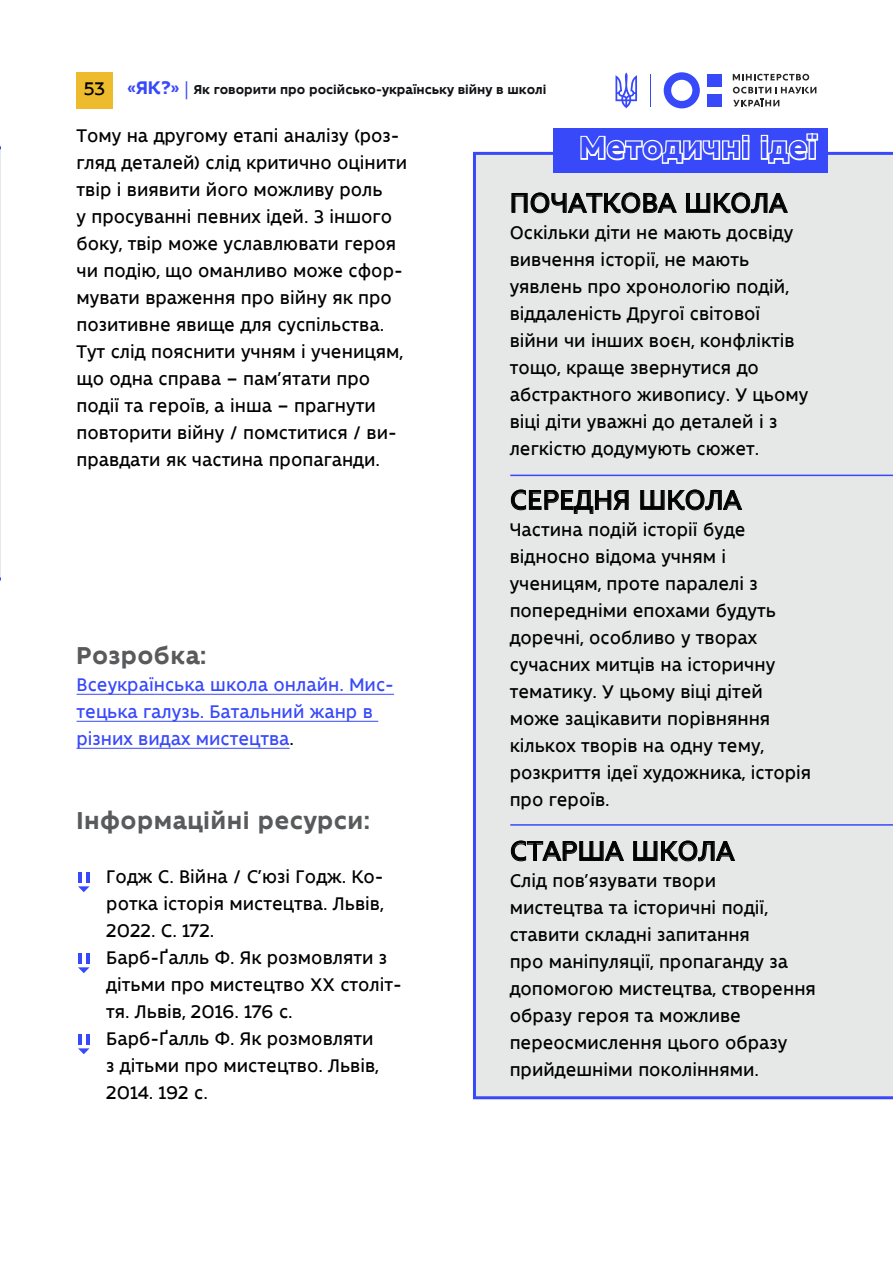
<style>
.page{position:relative;width:893px;height:1263px;background:#fff}
.page>*{position:absolute;margin:0;border:0;box-sizing:border-box;transform-origin:0 0}
.t1{font:700 30px "Innerspace";letter-spacing:.02em;color:#3849fa}
.t2{font:27px "Microtype";color:#000}
.t3{font:700 24px "Innerspace";letter-spacing:.02em;color:#595a5b}
.t4{font:18px/27px "Microtype";color:#000}
.t5{font:18px/27px "Microtype";color:#3849fa}
.t6{font:700 12.75px "Innerspace";color:#111215}
.s1{font-size:18px;color:#3849fa}
.s2{color:#000}
</style>
<div class="page">
<div style="left:77px;top:72px;width:36px;height:36px;background:#eebb2c"></div>
<svg style="left:664px;top:72px;width:36px;height:36px"></svg>
<div style="left:707px;top:94px;width:14px;height:13px;background:#3849fa"></div>
<div style="left:707px;top:74px;width:14px;height:13px;background:#3849fa"></div>
<svg style="left:733px;top:74px;width:76px;height:7px"></svg>
<svg style="left:733px;top:87px;width:83px;height:20px"></svg>
<svg style="left:615px;top:72px;width:22px;height:36px"></svg>
<hr style="left:650px;top:74px;width:1px;height:33px;background:#3849fa">
<svg style="left:0;top:146px;width:1px;height:434px"></svg>
<hr style="left:77px;top:694px;width:317px;height:1px;background:#3849fa">
<hr style="left:77px;top:721px;width:301px;height:1px;background:#3849fa">
<hr style="left:77px;top:748px;width:213px;height:1px;background:#3849fa">
<svg style="left:78px;top:886px;width:12px;height:6px"></svg>
<hr style="left:86px;top:872px;width:4px;height:10px;background:#3849fa">
<hr style="left:78px;top:872px;width:4px;height:10px;background:#3849fa">
<svg style="left:78px;top:967px;width:12px;height:6px"></svg>
<hr style="left:86px;top:953px;width:4px;height:10px;background:#3849fa">
<hr style="left:78px;top:953px;width:4px;height:10px;background:#3849fa">
<svg style="left:78px;top:1048px;width:12px;height:6px"></svg>
<hr style="left:86px;top:1034px;width:4px;height:10px;background:#3849fa">
<hr style="left:78px;top:1034px;width:4px;height:10px;background:#3849fa">
<div style="left:473px;top:152px;width:420px;height:947px;background:#e6e7e7"></div>
<div style="left:553px;top:128px;width:275px;height:45px;background:#3849fa"></div>
<div style="left:806px;top:133px;width:7px;height:8px;border:3px solid #fff"></div>
<div style="left:811px;top:133px;width:7px;height:8px;border:3px solid #fff"></div>
<div style="left:808px;top:140px;width:8px;height:20px;border:3px solid #fff"></div>
<svg style="left:511px;top:134px;width:298px;height:110px"></svg>
<svg style="left:511px;top:490px;width:118px;height:24px;background:#aeaeae"></svg>
<svg style="left:640px;top:490px;width:102px;height:20px;background:#a9a9a9"></svg>
<svg style="left:511px;top:841px;width:113px;height:20px;background:#acadad"></svg>
<svg style="left:633px;top:841px;width:102px;height:20px;background:#a9a9a9"></svg>
<hr style="left:510px;top:475px;width:383px;height:1px;background:#3849fa">
<hr style="left:510px;top:824px;width:383px;height:2px;background:#3849fa">
<p class="t4" style="left:84px;top:76px;width:23px">53</p>
<p class="t6" style="left:128px;top:83px;width:420px"><span class="s1">«ЯК?»</span> Як говорити про російсько-українську війну в школі</p>
<p class="t4" style="left:77px;top:123px;width:332px">Тому на другому етапі аналізу (роз&shy;гляд деталей) слід критично оцінити твір і виявити його можливу роль<br>у просуванні певних ідей. З іншого боку, твір може уславлювати героя чи подію, що оманливо може сфор&shy;мувати враження про війну як про позитивне явище для суспільства.<br>Тут слід пояснити учням і ученицям, що одна справа – пам’ятати про події та героїв, а інша – прагнути повторити війну / помститися / ви&shy;правдати як частина пропаганди.</p>
<h3 class="t3" style="left:77px;top:642px;width:131px">Розробка:</h3>
<p class="t5" style="left:77px;top:671px;width:319px">Всеукраїнська школа онлайн. Мис&shy;тецька галузь. Батальний жанр в різних видах мистецтва<span class="s2">.</span></p>
<h3 class="t3" style="left:77px;top:808px;width:295px">Інформаційні ресурси:</h3>
<p class="t4" style="left:106px;top:864px;width:297px">Годж С. Війна / С’юзі Годж. Ко&shy;ротка історія мистецтва. Львів,<br>2022. С. 172.<br>Барб-Ґалль Ф. Як розмовляти з дітьми про мистецтво ХХ століт&shy;тя. Львів, 2016. 176 с.<br>Барб-Ґалль Ф. Як розмовляти<br>з дітьми про мистецтво. Львів,<br>2014. 192 с.</p>
<h1 class="t1" style="left:580px;top:131px;width:238px">Методичні ідеї</h1>
<h2 class="t2" style="left:510px;top:189px;width:279px">ПОЧАТКОВА ШКОЛА</h2>
<p class="t4" style="left:510px;top:220px;width:300px">Оскільки діти не мають досвіду вивчення історії, не мають уявлень про хронологію подій, віддаленість Другої світової війни чи інших воєн, конфліктів тощо, краще звернутися до абстрактного живопису. У цьому віці діти уважні до деталей і з легкістю додумують сюжет.</p>
<h2 class="t2" style="left:510px;top:486px;width:233px">СЕРЕДНЯ ШКОЛА</h2>
<p class="t4" style="left:510px;top:517px;width:303px">Частина подій історії буде відносно відома учням і ученицям, проте паралелі з попередніми епохами будуть доречні, особливо у творах сучасних митців на історичну тематику. У цьому віці дітей може зацікавити порівняння кількох творів на одну тему, розкриття ідеї художника, історія про героїв.</p>
<h2 class="t2" style="left:510px;top:837px;width:226px">СТАРША ШКОЛА</h2>
<p class="t4" style="left:510px;top:868px;width:308px">Слід пов’язувати твори<br>мистецтва та історичні події, ставити складні запитання<br>про маніпуляції, пропаганду за допомогою мистецтва, створення образу героя та можливе переосмислення цього образу прийдешніми поколіннями.</p>
</div>
